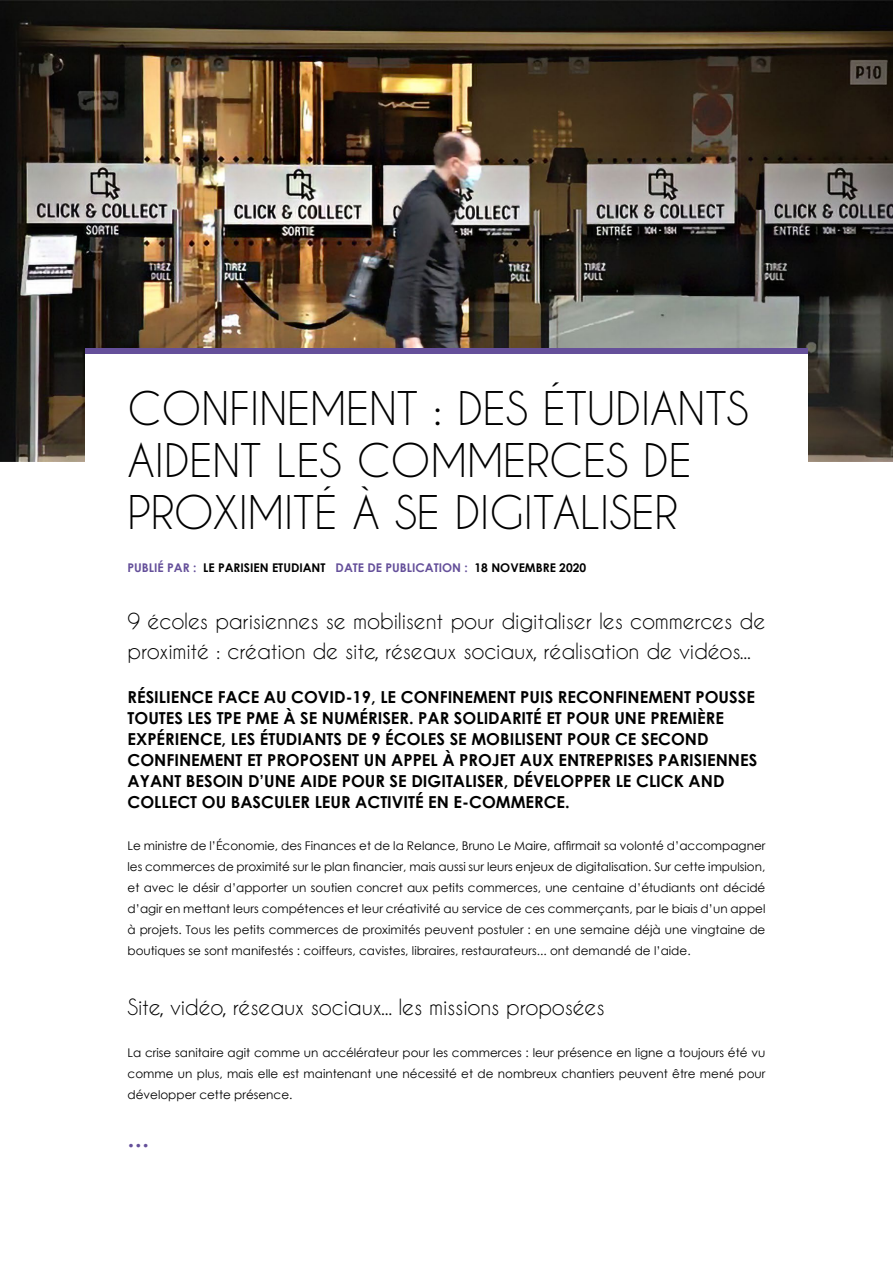
<style>
.page{position:relative;width:893px;height:1263px;background:#fff}
.page>*{position:absolute;margin:0;border:0;box-sizing:border-box;transform-origin:0 0}
.t1{font:43.5px/52.2px "Caviar Dreams";color:#000}
.t2{font:21px/30px "Caviar Dreams";letter-spacing:-.01em;color:#000}
.t3{font:700 16.5px/21px "Century Gothic";color:#000}
.t4{font:12px/21px "Century Gothic";color:#000;text-align:justify}
.t5{font:700 12px "Century Gothic";color:#000}
.t6{font:12px "Century Gothic";color:#65509a}
.s1{color:#65509a}
</style>
<div class="page">
<img style="left:0;top:1px;width:893px;height:460px">
<div style="left:85px;top:348px;width:723px;height:181px;background:#fff"></div>
<div style="left:85px;top:348px;width:723px;height:6px;background:#65509a"></div>
<h1 class="t1" style="left:128px;top:381px;width:623px">CONFINEMENT : DES ÉTUDIANTS<br>AIDENT LES COMMERCES DE<br>PROXIMITÉ À SE DIGITALISER</h1>
<p class="t5" style="left:128px;top:559px;width:460px"><span class="s1">PUBLIÉ PAR :</span> LE PARISIEN ETUDIANT <span class="s1">DATE DE PUBLICATION :</span> 18 NOVEMBRE 2020</p>
<h2 class="t2" style="left:128px;top:606px;width:639px">9 écoles parisiennes se mobilisent pour digitaliser les commerces de proximité : création de site, réseaux sociaux, réalisation de vidéos...</h2>
<p class="t3" style="left:128px;top:686px;width:631px">RÉSILIENCE FACE AU COVID-19, LE CONFINEMENT PUIS RECONFINEMENT POUSSE TOUTES LES TPE PME À SE NUMÉRISER. PAR SOLIDARITÉ ET POUR UNE PREMIÈRE EXPÉRIENCE, LES ÉTUDIANTS DE 9 ÉCOLES SE MOBILISENT POUR CE SECOND CONFINEMENT ET PROPOSENT UN APPEL À PROJET AUX ENTREPRISES PARISIENNES AYANT BESOIN D’UNE AIDE POUR SE DIGITALISER, DÉVELOPPER LE CLICK AND COLLECT OU BASCULER LEUR ACTIVITÉ EN E-COMMERCE.</p>
<p class="t4" style="left:128px;top:835px;width:639px">Le ministre de l’Économie, des Finances et de la Relance, Bruno Le Maire, affirmait sa volonté d’accompagner les commerces de proximité sur le plan financier, mais aussi sur leurs enjeux de digitalisation. Sur cette impulsion, et avec le désir d’apporter un soutien concret aux petits commerces, une centaine d’étudiants ont décidé d’agir en mettant leurs compétences et leur créativité au service de ces commerçants, par le biais d’un appel à projets. Tous les petits commerces de proximités peuvent postuler : en une semaine déjà une vingtaine de boutiques se sont manifestés : coiffeurs, cavistes, libraires, restaurateurs... ont demandé de l’aide.</p>
<h2 class="t2" style="left:128px;top:992px;width:479px">Site, vidéo, réseaux sociaux... les missions proposées</h2>
<p class="t4" style="left:128px;top:1042px;width:639px">La crise sanitaire agit comme un accélérateur pour les commerces : leur présence en ligne a toujours été vu comme un plus, mais elle est maintenant une nécessité et de nombreux chantiers peuvent être mené pour développer cette présence.</p>
<p class="t6" style="left:128px;top:1138px;width:23px">•••</p>
</div>
